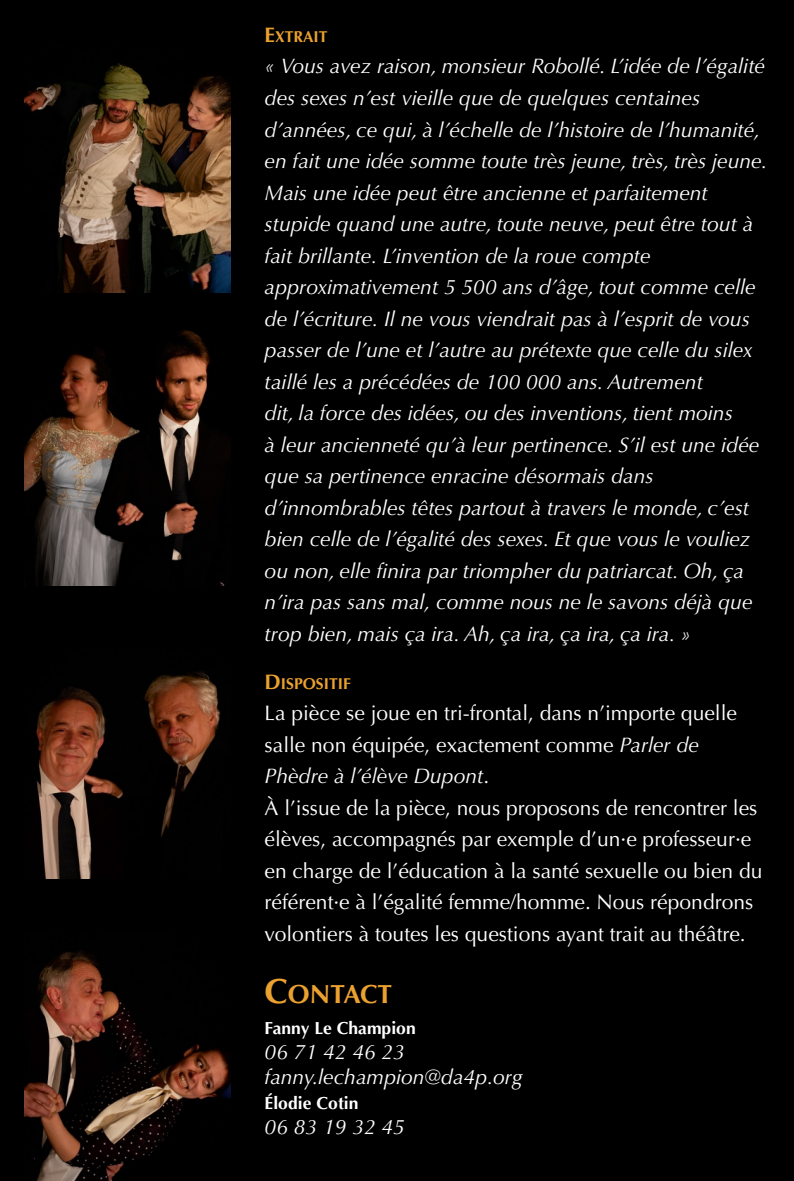
<style>
.page{position:relative;width:794px;height:1181px;background:#000}
.page>*{position:absolute;margin:0;border:0;box-sizing:border-box;transform-origin:0 0}
.t1{font:700 26.25px "Optima LT Std";color:#eba12f}
.t2{font:italic 21px/31.5px "Optima LT Std";color:#fff}
.t3{font:21px/31.5px "Optima LT Std";color:#fff}
.t4{font:700 17.5px "Optima LT Std";color:#fff}
.t5{font:700 15.75px "Optima LT Std";color:#eba12f}
.s1{font-size:21px}
.s2{font-style:italic}
.s3{font-size:35px}
</style>
<div class="page">
<img style="left:25px;top:45px;width:205px;height:248px">
<img style="left:25px;top:329px;width:205px;height:256px">
<img style="left:25px;top:648px;width:205px;height:230px">
<img style="left:25px;top:932px;width:205px;height:248px">
<p class="t5" style="left:265px;top:30px;width:64px"><span class="s1">E</span>XTRAIT</p>
<p class="t2" style="left:265px;top:53px;width:504px">« Vous avez raison, monsieur Robollé. L’idée de l’égalité des sexes n’est vieille que de quelques centaines d’années, ce qui, à l’échelle de l’histoire de l’humanité, en fait une idée somme toute très jeune, très, très jeune.<br>Mais une idée peut être ancienne et parfaitement stupide quand une autre, toute neuve, peut être tout à fait brillante. L’invention de la roue compte approximativement 5 500 ans d’âge, tout comme celle de l’écriture. Il ne vous viendrait pas à l’esprit de vous passer de l’une et l’autre au prétexte que celle du silex taillé les a précédées de 100 000 ans. Autrement<br>dit, la force des idées, ou des inventions, tient moins<br>à leur ancienneté qu’à leur pertinence. S’il est une idée que sa pertinence enracine désormais dans d’innombrables têtes partout à travers le monde, c’est bien celle de l’égalité des sexes. Et que vous le vouliez ou non, elle finira par triompher du patriarcat. Oh, ça n’ira pas sans mal, comme nous ne le savons déjà que trop bien, mais ça ira. Ah, ça ira, ça ira, ça ira. »</p>
<p class="t5" style="left:265px;top:677px;width:88px"><span class="s1">D</span>ISPOSITIF</p>
<p class="t3" style="left:265px;top:699px;width:499px">La pièce se joue en tri-frontal, dans n’importe quelle salle non équipée, exactement comme <span class="s2">Parler de Phèdre à l’élève Dupont</span>.<br>À l’issue de la pièce, nous proposons de rencontrer les élèves, accompagnés par exemple d’un·e professeur·e en charge de l’éducation à la santé sexuelle ou bien du référent·e à l’égalité femme/homme. Nous répondrons volontiers à toutes les questions ayant trait au théâtre.</p>
<p class="t1" style="left:265px;top:983px;width:129px"><span class="s3">C</span>ONTACT</p>
<p class="t4" style="left:265px;top:1020px;width:153px">Fanny Le Champion</p>
<p class="t2" style="left:265px;top:1041px;width:259px;line-height:25.2px">06 71 42 46 23 fanny.lechampion@da4p.org</p>
<p class="t4" style="left:265px;top:1096px;width:95px">Élodie Cotin</p>
<p class="t2" style="left:265px;top:1113px;width:142px">06 83 19 32 45</p>
</div>
